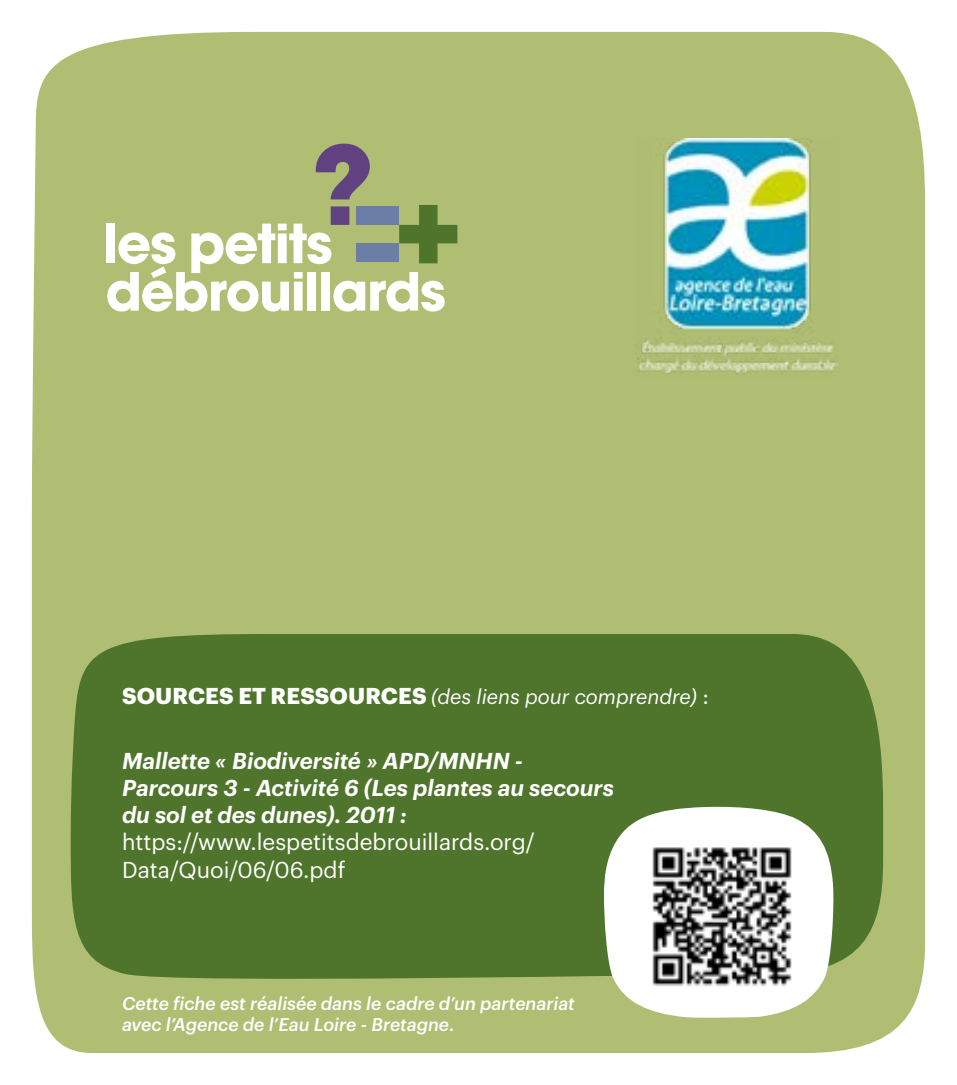
<style>
.page{position:relative;width:957px;height:1085px;background:#fff}
.page>*{position:absolute;margin:0;border:0;box-sizing:border-box;transform-origin:0 0}
.t1{font:italic 600 22.5px/27px "Graphik";color:#fff}
.t2{font:22.5px/27px "Graphik";color:#fff}
.t3{font:italic 20.25px "Graphik";color:#fff}
.t4{font:italic 500 18px/21.6px "Graphik";color:#fff}
.s1{font-weight:700;font-style:normal;font-size:22.5px}
.s2{font-style:normal;font-size:22.5px}
</style>
<div class="page">
<div style="left:32px;top:32px;width:893px;height:1020px;background:#afbe73"></div>
<div style="left:71px;top:634px;width:812px;height:350px;background:#4f742b"></div>
<svg style="left:604px;top:805px;width:230px;height:213px"></svg>
<div style="left:106px;top:223px;width:9px;height:40px;background:#fff"></div>
<svg style="left:107px;top:144px;width:350px;height:167px"></svg>
<div style="left:356px;top:206px;width:43px;height:19px;background:#6c7ea6"></div>
<div style="left:356px;top:243px;width:43px;height:19px;background:#6c7ea6"></div>
<img style="left:635px;top:139px;width:203px;height:238px">
<img style="left:645px;top:834px;width:154px;height:159px">
<p class="t3" style="left:122px;top:681px;width:588px"><span class="s1">SOURCES ET RESSOURCES</span> (des liens pour comprendre) <span class="s2">:</span></p>
<p class="t1" style="left:122px;top:745px;width:493px">Mallette « Biodiversité » APD/MNHN -<br>Parcours 3 - Activité 6 (Les plantes au secours du sol et des dunes). 2011 :</p>
<p class="t2" style="left:122px;top:826px;width:414px">https://www.lespetitsdebrouillards.org/<br>Data/Quoi/06/06.pdf</p>
<p class="t4" style="left:122px;top:990px;width:454px">Cette fiche est réalisée dans le cadre d’un partenariat avec l’Agence de l’Eau Loire - Bretagne.</p>
</div>
